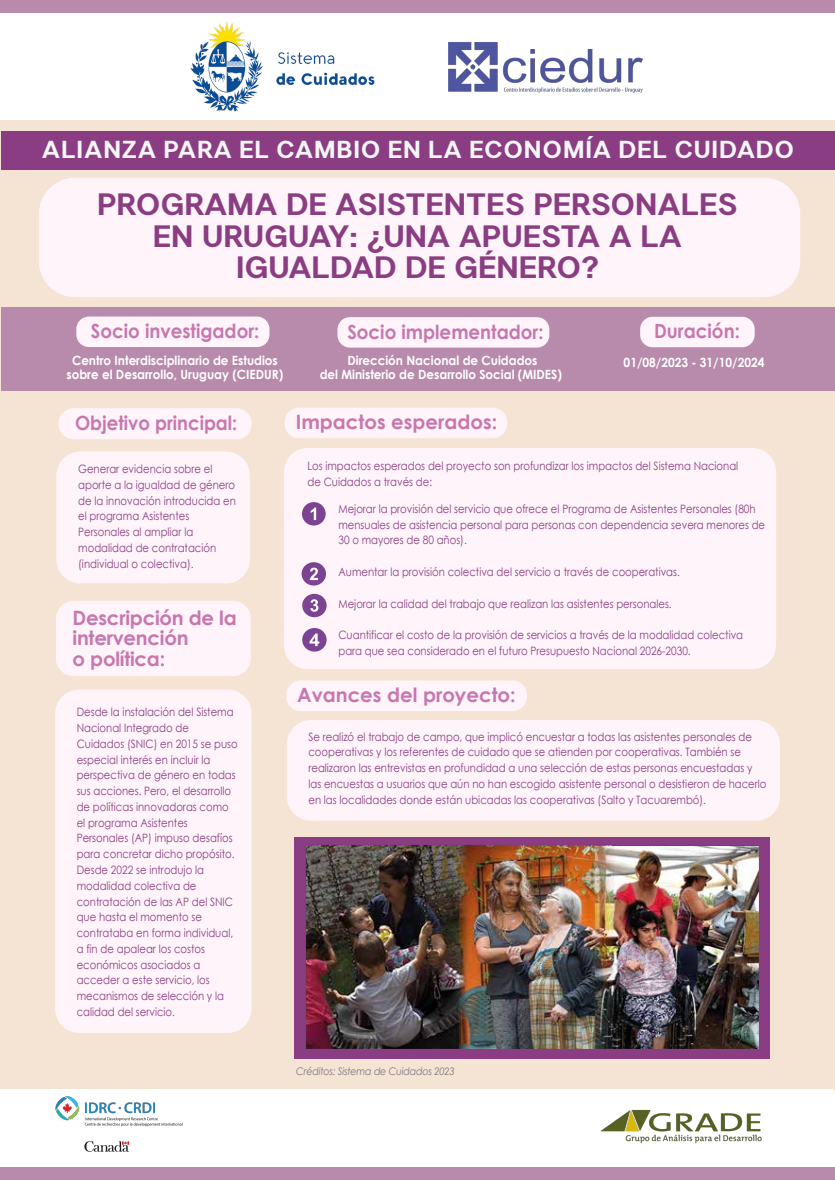
<style>
.page{position:relative;width:835px;height:1180px;background:#fff}
.page>*{position:absolute;margin:0;border:0;box-sizing:border-box;transform-origin:0 0}
.t1{font:700 30.8px/31.5px "LT Superior";color:#8a3d82;text-align:center}
.t2{font:700 24.5px "LT Superior";letter-spacing:.035em;color:#f6f6f6}
.t3{font:700 19.7px/20.6px "Century Gothic";letter-spacing:-.005em;color:#c777af}
.t4{font:700 19.6px "Century Gothic";color:#c777af;scale:.92 1}
.t5{font:700 19.53px "Century Gothic";color:#c677af;scale:.94 1}
.t6{font:700 12.74px/13.9px "Century Gothic";color:#fff;text-align:center;scale:.94 1}
.t7{font:11.55px/15.7px "Century Gothic";color:#8c3d82;scale:.87 1}
.t8{font:italic 10.43px "Century Gothic";letter-spacing:-.02em;color:#7e7882;scale:.91 1}
</style>
<div class="page">
<div style="left:0;top:120px;width:834px;height:970px;background:#f5e3d3"></div>
<div style="left:55px;top:689px;width:196px;height:344px;background:#fef4f9;border-radius:24px"></div>
<div style="left:39px;top:178px;width:761px;height:119px;background:#fef4f9;border-radius:36px"></div>
<div style="left:0;top:0;width:834px;height:12px;background:#b88bac"></div>
<div style="left:0;top:1167px;width:834px;height:13px;background:#b88bac"></div>
<div style="left:0;top:1089px;width:833px;height:78px;background:#fff"></div>
<div style="left:1px;top:308px;width:833px;height:83px;background:#b88bac"></div>
<div style="left:76px;top:317px;width:193px;height:30px;background:#fef4f9;border-radius:12px"></div>
<div style="left:640px;top:317px;width:114px;height:30px;background:#fef4f9;border-radius:12px"></div>
<div style="left:337px;top:317px;width:212px;height:30px;background:#fef4f9;border-radius:12px"></div>
<div style="left:1px;top:131px;width:833px;height:39px;background:#8a3d82"></div>
<img style="left:448px;top:43px;width:194px;height:49px">
<img style="left:190px;top:12px;width:185px;height:100px">
<div style="left:56px;top:451px;width:194px;height:132px;background:#fef4f9;border-radius:24px"></div>
<div style="left:58px;top:408px;width:194px;height:31px;background:#fef4f9;border-radius:15px"></div>
<div style="left:284px;top:407px;width:223px;height:31px;background:#fef4f9;border-radius:14px"></div>
<div style="left:286px;top:680px;width:241px;height:31px;background:#fef4f9;border-radius:14px"></div>
<div style="left:56px;top:601px;width:195px;height:75px;background:#fef4f9;border-radius:18px"></div>
<div style="left:284px;top:448px;width:492px;height:221px;background:#fef4f9;border-radius:24px"></div>
<div style="left:287px;top:720px;width:492px;height:101px;background:#fef4f9;border-radius:24px"></div>
<img style="left:600px;top:1109px;width:162px;height:35px">
<img style="left:55px;top:1096px;width:128px;height:56px">
<div style="left:302px;top:502px;width:23px;height:23px;background:#7d4393;border-radius:50%"></div>
<svg style="left:310px;top:507px;width:6px;height:13px"></svg>
<div style="left:301px;top:562px;width:25px;height:23px;background:#7d4393;border-radius:50%"></div>
<svg style="left:310px;top:567px;width:8px;height:13px"></svg>
<div style="left:302px;top:594px;width:24px;height:23px;background:#7d4393;border-radius:50%"></div>
<svg style="left:310px;top:599px;width:8px;height:13px"></svg>
<div style="left:302px;top:628px;width:24px;height:23px;background:#7d4393;border-radius:50%"></div>
<svg style="left:309px;top:633px;width:10px;height:13px"></svg>
<div style="left:295px;top:837px;width:474px;height:222px;background:#8a3d82"></div>
<img style="left:306px;top:845px;width:452px;height:203px">
<h2 class="t2" style="left:42px;top:131px;width:753px">ALIANZA PARA EL CAMBIO EN LA ECONOMÍA DEL CUIDADO</h2>
<h1 class="t1" style="left:97px;top:189px;width:642px">PROGRAMA DE ASISTENTES PERSONALES<br>EN URUGUAY: ¿UNA APUESTA A LA<br>IGUALDAD DE GÉNERO?</h1>
<h3 class="t5" style="left:91px;top:316px;width:181px">Socio investigador:</h3>
<h3 class="t5" style="left:347px;top:317px;width:210px">Socio implementador:</h3>
<h3 class="t5" style="left:654px;top:316px;width:93px">Duración:</h3>
<p class="t6" style="left:66px;top:353px;width:232px">Centro Interdisciplinario de Estudios sobre el Desarrollo, Uruguay (CIEDUR)</p>
<p class="t6" style="left:319px;top:353px;width:259px">Dirección Nacional de Cuidados<br>del Ministerio de Desarrollo Social (MIDES)</p>
<p class="t6" style="left:623px;top:355px;width:151px">01/08/2023 - 31/10/2024</p>
<h3 class="t4" style="left:75px;top:408px;width:178px">Objetivo principal:</h3>
<p class="t7" style="left:78px;top:461px;width:183px">Generar evidencia sobre el aporte a la igualdad de género de la innovación introducida en el programa Asistentes<br>Personales al ampliar la modalidad de contratación (individual o colectiva).</p>
<h3 class="t3" style="left:73px;top:606px;width:166px">Descripción de la intervención<br>o política:</h3>
<p class="t7" style="left:77px;top:704px;width:186px">Desde la instalación del Sistema<br>Nacional Integrado de<br>Cuidados (SNIC) en 2015 se puso especial interés en incluir la perspectiva de género en todas sus acciones. Pero, el desarrollo de políticas innovadoras como el programa Asistentes<br>Personales (AP) impuso desafíos para concretar dicho propósito.<br>Desde 2022 se introdujo la modalidad colectiva de contratación de las AP del SNIC que hasta el momento se contrataba en forma individual, a fin de apalear los costos económicos asociados a acceder a este servicio, los mecanismos de selección y la calidad del servicio.</p>
<h3 class="t3" style="left:296px;top:411px;width:203px">Impactos esperados:</h3>
<p class="t7" style="left:307px;top:458px;width:496px">Los impactos esperados del proyecto son profundizar los impactos del Sistema Nacional de Cuidados a través de:</p>
<p class="t7" style="left:338px;top:501px;width:492px">Mejorar la provisión del servicio que ofrece el Programa de Asistentes Personales (80h mensuales de asistencia personal para personas con dependencia severa menores de<br>30 o mayores de 80 años).</p>
<p class="t7" style="left:338px;top:564px;width:394px">Aumentar la provisión colectiva del servicio a través de cooperativas.</p>
<p class="t7" style="left:338px;top:595px;width:384px">Mejorar la calidad del trabajo que realizan las asistentes personales.</p>
<p class="t7" style="left:338px;top:627px;width:466px">Cuantificar el costo de la provisión de servicios a través de la modalidad colectiva para que sea considerado en el futuro Presupuesto Nacional 2026-2030.</p>
<h3 class="t3" style="left:297px;top:684px;width:220px">Avances del proyecto:</h3>
<p class="t7" style="left:308px;top:728px;width:528px">Se realizó el trabajo de campo, que implicó encuestar a todas las asistentes personales de cooperativas y los referentes de cuidado que se atienden por cooperativas. También se realizaron las entrevistas en profundidad a una selección de estas personas encuestadas y las encuestas a usuarios que aún no han escogido asistente personal o desistieron de hacerlo en las localidades donde están ubicadas las cooperativas (Salto y Tacuarembó).</p>
<p class="t8" style="left:296px;top:1063px;width:176px">Créditos: Sistema de Cuidados 2023</p>
</div>
